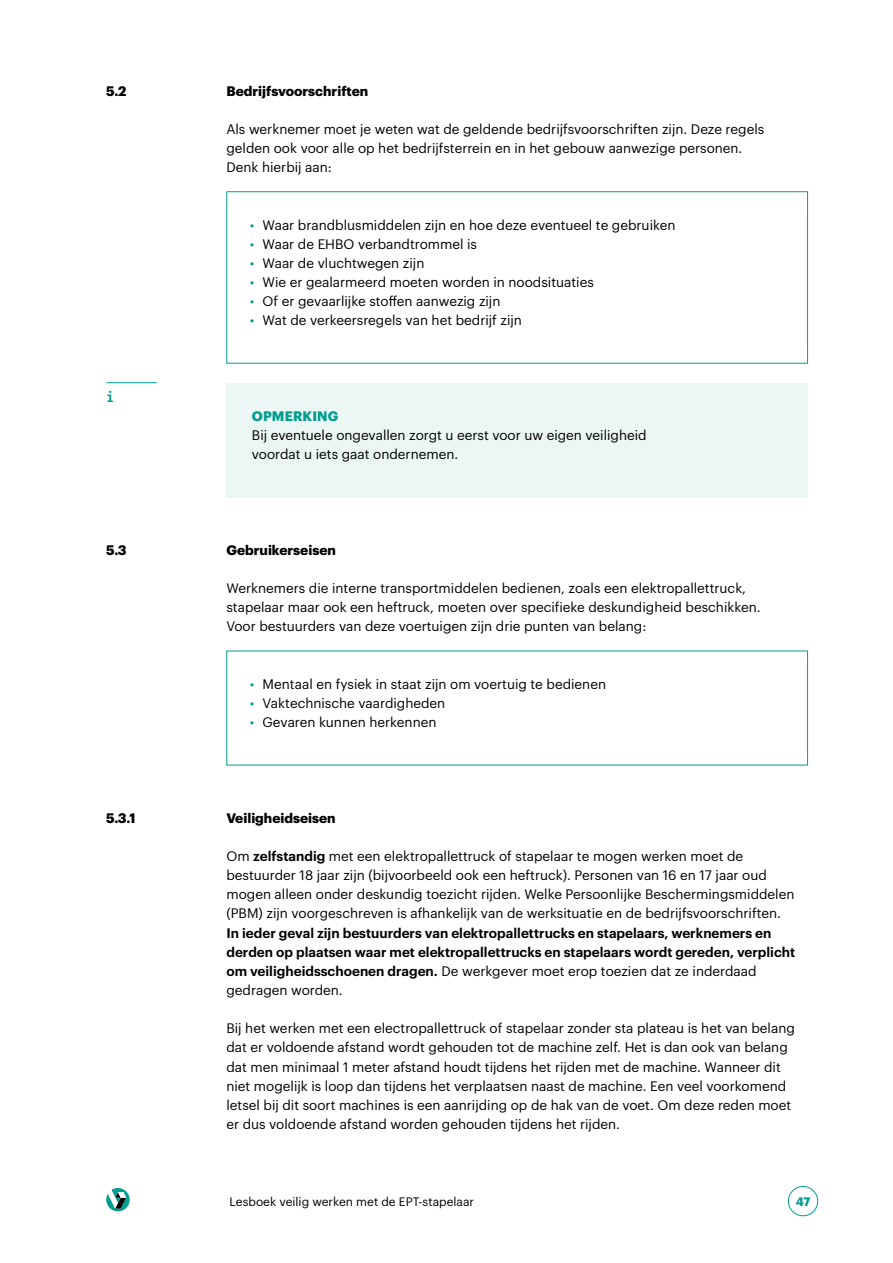
<style>
.page{position:relative;width:893px;height:1263px;background:#fff}
.page>*{position:absolute;margin:0;border:0;box-sizing:border-box;transform-origin:0 0}
.t1{font:700 16.5px "Inconsolata";color:#009e8f}
.t2{font:13.5px/19.2px "Graphik";color:#000}
.t3{font:600 13.5px/19.2px "Graphik";color:#000}
.t4{font:700 13.5px "Graphik";color:#000}
.t5{font:700 13.5px "Graphik";letter-spacing:.005em;color:#009e8f}
.t6{font:12px "Graphik";color:#000}
.t7{font:700 12px "Graphik";color:#009e8f}
.s1{color:#009e8f}
.s2{font-weight:600}
.s3{font-weight:400}
</style>
<div class="page">
<div style="left:788px;top:1186px;width:30px;height:30px;border:1px solid #009e8f;border-radius:50%"></div>
<svg style="left:106px;top:1188px;width:24px;height:23px"></svg>
<div style="left:226px;top:383px;width:582px;height:114px;background:#ecf6f5"></div>
<hr style="left:106px;top:382px;width:51px;height:1px;background:#009e8f">
<p class="t4" style="left:106px;top:80px;width:22px">5.2</p>
<p class="t4" style="left:226px;top:80px;width:143px">Bedrijfsvoorschriften</p>
<p class="t2" style="left:226px;top:118px;width:539px">Als werknemer moet je weten wat de geldende bedrijfsvoorschriften zijn. Deze regels gelden ook voor alle op het bedrijfsterrein en in het gebouw aanwezige personen.<br>Denk hierbij aan:</p>
<p class="t2" style="left:250px;top:214px;width:427px"><span class="s1">•</span> Waar brandblusmiddelen zijn en hoe deze eventueel te gebruiken</p>
<p class="t2" style="left:250px;top:233px;width:229px"><span class="s1">•</span> Waar de EHBO verbandtrommel is</p>
<p class="t2" style="left:250px;top:252px;width:176px"><span class="s1">•</span> Waar de vluchtwegen zijn</p>
<p class="t2" style="left:250px;top:271px;width:346px"><span class="s1">•</span> Wie er gealarmeerd moeten worden in noodsituaties</p>
<p class="t2" style="left:250px;top:290px;width:252px"><span class="s1">•</span> Of er gevaarlijke stoffen aanwezig zijn</p>
<p class="t2" style="left:250px;top:310px;width:274px"><span class="s1">•</span> Wat de verkeersregels van het bedrijf zijn</p>
<p class="t1" style="left:106px;top:385px;width:10px">i</p>
<p class="t5" style="left:252px;top:406px;width:88px">OPMERKING</p>
<p class="t2" style="left:252px;top:424px;width:396px">Bij eventuele ongevallen zorgt u eerst voor uw eigen veiligheid voordat u iets gaat ondernemen.</p>
<p class="t4" style="left:106px;top:539px;width:22px">5.3</p>
<p class="t4" style="left:226px;top:540px;width:111px">Gebruikerseisen</p>
<p class="t2" style="left:226px;top:577px;width:536px">Werknemers die interne transportmiddelen bedienen, zoals een elektropallettruck, stapelaar maar ook een heftruck, moeten over specifieke deskundigheid beschikken.<br>Voor bestuurders van deze voertuigen zijn drie punten van belang:</p>
<p class="t2" style="left:250px;top:673px;width:358px"><span class="s1">•</span> Mentaal en fysiek in staat zijn om voertuig te bedienen</p>
<p class="t2" style="left:250px;top:692px;width:197px"><span class="s1">•</span> Vaktechnische vaardigheden</p>
<p class="t2" style="left:250px;top:711px;width:188px"><span class="s1">•</span> Gevaren kunnen herkennen</p>
<p class="t4" style="left:106px;top:807px;width:31px">5.3.1</p>
<p class="t4" style="left:226px;top:807px;width:111px">Veiligheidseisen</p>
<p class="t2" style="left:226px;top:845px;width:570px">Om <span class="s2">zelfstandig</span> met een elektropallettruck of stapelaar te mogen werken moet de bestuurder 18 jaar zijn (bijvoorbeeld ook een heftruck). Personen van 16 en 17 jaar oud mogen alleen onder deskundig toezicht rijden. Welke Persoonlijke Beschermingsmiddelen (PBM) zijn voorgeschreven is afhankelijk van de werksituatie en de bedrijfsvoorschriften.</p>
<p class="t3" style="left:226px;top:922px;width:570px">In ieder geval zijn bestuurders van elektropallettrucks en stapelaars, werknemers en derden op plaatsen waar met elektropallettrucks en stapelaars wordt gereden, verplicht om veiligheidsschoenen dragen. <span class="s3">De werkgever moet erop toezien dat ze inderdaad gedragen worden.</span></p>
<p class="t2" style="left:226px;top:1018px;width:570px">Bij het werken met een electropallettruck of stapelaar zonder sta plateau is het van belang dat er voldoende afstand wordt gehouden tot de machine zelf. Het is dan ook van belang dat men minimaal 1 meter afstand houdt tijdens het rijden met de machine. Wanneer dit niet mogelijk is loop dan tijdens het verplaatsen naast de machine. Een veel voorkomend letsel bij dit soort machines is een aanrijding op de hak van de voet. Om deze reden moet er dus voldoende afstand worden gehouden tijdens het rijden.</p>
<p class="t6" style="left:230px;top:1192px;width:246px">Lesboek veilig werken met de EPT-stapelaar</p>
<p class="t7" style="left:796px;top:1192px;width:16px">47</p>
</div>
